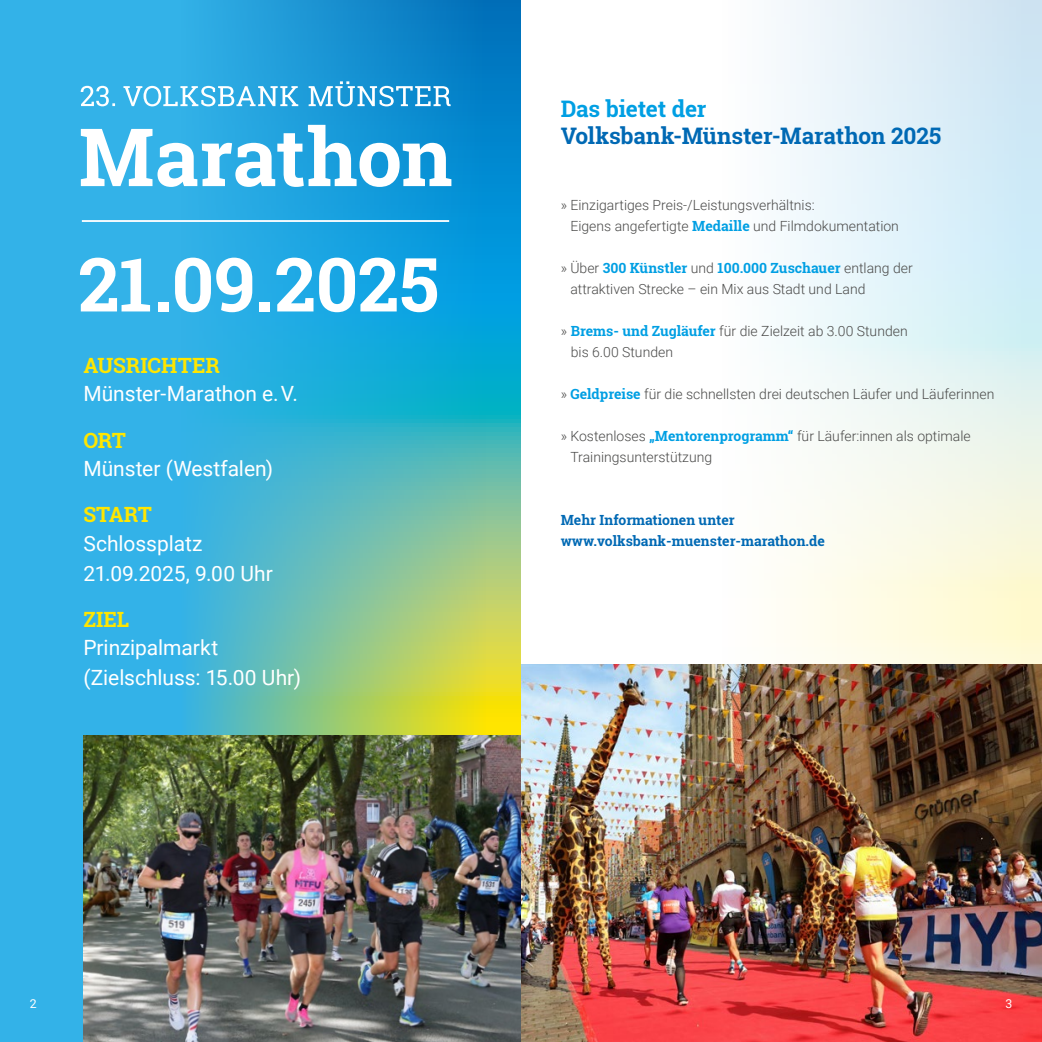
<style>
.page{position:relative;width:1042px;height:1042px;background:#fff}
.page>*{position:absolute;margin:0;border:0;box-sizing:border-box;transform-origin:0 0}
.t1{font:700 74.73px "Roboto Slab";letter-spacing:-.005em;color:#fff}
.t2{font:700 22.75px "Roboto Slab";letter-spacing:-.005em;color:#0069b4}
.t3{font:700 22.75px "Roboto Slab";letter-spacing:-.01em;color:#009fe3}
.t4{font:21px/29.9px "Roboto";color:#fff}
.t5{font:700 21px "Roboto Slab";color:#ffe600}
.t6{font:300 14px/21px "Roboto";color:#4a4a49}
.t7{font:700 14px/21px "Roboto Slab";color:#0069b4}
.t8{font:700 14px "Roboto Slab";color:#009fe3}
.t9{font:12.25px "Roboto";color:#fff}
.s1{font-family:"Roboto Slab";font-weight:700;color:#009fe3}
.s2{font-family:"Roboto";font-weight:300;color:#4a4a49}
</style>
<div class="page">
<div style="left:0;top:0;width:521px;height:1042px;background:#33b2e8"></div>
<svg style="left:181px;top:0;width:340px;height:735px"></svg>
<hr style="left:82px;top:220px;width:367px;height:2px;background:#fff">
<img style="left:83px;top:735px;width:438px;height:307px">
<svg style="left:784px;top:0;width:258px;height:664px"></svg>
<img style="left:521px;top:664px;width:521px;height:378px">
<svg style="left:123px;top:81px;width:328px;height:25px"></svg>
<svg style="left:81px;top:125px;width:370px;height:62px"></svg>
<svg style="left:81px;top:86px;width:34px;height:20px"></svg>
<h1 class="t1" style="left:78px;top:233px;width:362px">21.09.2025</h1>
<h3 class="t5" style="left:83px;top:351px;width:138px">AUSRICHTER</h3>
<h3 class="t4" style="left:83px;top:378px;width:216px">Münster-Marathon e. V.</h3>
<h3 class="t5" style="left:83px;top:426px;width:44px">ORT</h3>
<h3 class="t4" style="left:83px;top:453px;width:191px">Münster (Westfalen)</h3>
<h3 class="t5" style="left:83px;top:500px;width:70px">START</h3>
<h3 class="t4" style="left:83px;top:527px;width:191px">Schlossplatz<br>21.09.2025, 9.00 Uhr</h3>
<h3 class="t5" style="left:83px;top:605px;width:47px">ZIEL</h3>
<h3 class="t4" style="left:83px;top:632px;width:219px">Prinzipalmarkt (Zielschluss: 15.00 Uhr)</h3>
<p class="t9" style="left:30px;top:995px;width:8px">2</p>
<h2 class="t3" style="left:561px;top:94px;width:147px">Das bietet der</h2>
<h2 class="t2" style="left:561px;top:120px;width:382px">Volksbank-Münster-Marathon 2025</h2>
<p class="t6" style="left:570px;top:194px;width:330px;text-indent:-10px">» Einzigartiges Preis-/Leistungsverhältnis:<br>Eigens angefertigte <span class="s1">Medaille</span> und Filmdokumentation</p>
<p class="t8" style="left:561px;top:258px;width:354px"><span class="s2">» Über</span> 300 Künstler <span class="s2">und</span> 100.000 Zuschauer <span class="s2">entlang der</span></p>
<p class="t6" style="left:570px;top:278px;width:297px">attraktiven Strecke – ein Mix aus Stadt und Land</p>
<p class="t6" style="left:571px;top:320px;width:338px;text-indent:-10px">» <span class="s1">Brems- und Zugläufer</span> für die Zielzeit ab 3.00 Stunden bis 6.00 Stunden</p>
<p class="t6" style="left:561px;top:383px;width:435px">» <span class="s1">Geldpreise</span> für die schnellsten drei deutschen Läufer und Läuferinnen</p>
<p class="t6" style="left:570px;top:425px;width:402px;text-indent:-10px">» Kostenloses <span class="s1">„Mentorenprogramm“</span> für Läufer:innen als optimale<br>Trainingsunterstützung</p>
<p class="t7" style="left:561px;top:509px;width:266px">Mehr Informationen unter www.volksbank-muenster-marathon.de</p>
<p class="t9" style="left:1005px;top:995px;width:8px">3</p>
</div>
